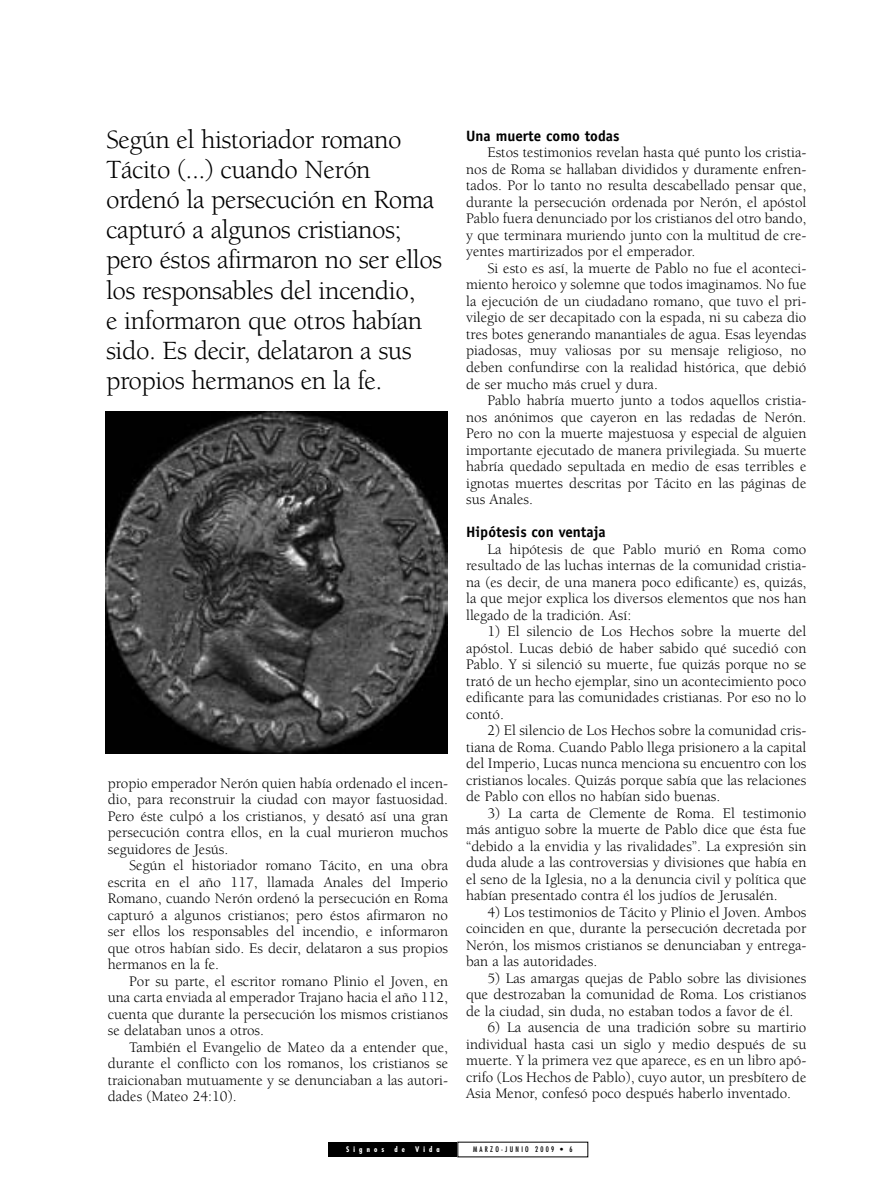
<style>
.page{position:relative;width:893px;height:1191px;background:#fff}
.page>*{position:absolute;margin:0;border:0;box-sizing:border-box;transform-origin:0 0}
.t1{font:27px/30px "Berkeley";letter-spacing:-.02em;color:#000}
.t2{font:15px/16.5px "Berkeley";color:#000;text-align:justify}
.t3{font:700 15px "Officina Sans";color:#000}
.t4{font:condensed 7.5px "Futura";letter-spacing:.3em;color:#000}
.t5{font:700 condensed 7.5px "Futura";letter-spacing:.55em;color:#fff}
</style>
<div class="page">
<div style="left:328px;top:1142px;width:130px;height:15px;background:#000"></div>
<img style="left:105px;top:412px;width:342px;height:342px">
<p class="t1" style="left:106px;top:125px;width:338px">Según el historiador romano<br>Tácito (...) cuando Nerón ordenó la persecución en Roma capturó a algunos cristianos; pero éstos afirmaron no ser ellos los responsables del incendio,<br>e informaron que otros habían sido. Es decir, delataron a sus propios hermanos en la fe.</p>
<p class="t2" style="left:108px;top:775px;width:342px">propio emperador Nerón quien había ordenado el incen&shy;dio, para reconstruir la ciudad con mayor fastuosidad.<br>Pero éste culpó a los cristianos, y desató así una gran persecución contra ellos, en la cual murieron muchos seguidores de Jesús.</p>
<p class="t2" style="left:108px;top:857px;width:342px;text-indent:21px">Según el historiador romano Tácito, en una obra escrita en el año 117, llamada Anales del Imperio Romano, cuando Nerón ordenó la persecución en Roma capturó a algunos cristianos; pero éstos afirmaron no ser ellos los responsables del incendio, e informaron que otros habían sido. Es decir, delataron a sus propios hermanos en la fe.</p>
<p class="t2" style="left:108px;top:973px;width:342px;text-indent:21px">Por su parte, el escritor romano Plinio el Joven, en una carta enviada al emperador Trajano hacia el año 112, cuenta que durante la persecución los mismos cristianos se delataban unos a otros.</p>
<p class="t2" style="left:108px;top:1039px;width:342px;text-indent:21px">También el Evangelio de Mateo da a entender que, durante el conflicto con los romanos, los cristianos se traicionaban mutuamente y se denunciaban a las autori&shy;dades (Mateo 24:10).</p>
<p class="t3" style="left:466px;top:126px;width:155px">Una muerte como todas</p>
<p class="t2" style="left:466px;top:145px;width:342px;text-indent:21px">Estos testimonios revelan hasta qué punto los cristia&shy;nos de Roma se hallaban divididos y duramente enfren&shy;tados. Por lo tanto no resulta descabellado pensar que, durante la persecución ordenada por Nerón, el apóstol Pablo fuera denunciado por los cristianos del otro bando, y que terminara muriendo junto con la multitud de cre&shy;yentes martirizados por el emperador.</p>
<p class="t2" style="left:466px;top:260px;width:342px;text-indent:21px">Si esto es así, la muerte de Pablo no fue el aconteci&shy;miento heroico y solemne que todos imaginamos. No fue la ejecución de un ciudadano romano, que tuvo el pri&shy;vilegio de ser decapitado con la espada, ni su cabeza dio tres botes generando manantiales de agua. Esas leyendas piadosas, muy valiosas por su mensaje religioso, no deben confundirse con la realidad histórica, que debió de ser mucho más cruel y dura.</p>
<p class="t2" style="left:466px;top:392px;width:342px;text-indent:21px">Pablo habría muerto junto a todos aquellos cristia&shy;nos anónimos que cayeron en las redadas de Nerón.<br>Pero no con la muerte majestuosa y especial de alguien importante ejecutado de manera privilegiada. Su muerte habría quedado sepultada en medio de esas terribles e ignotas muertes descritas por Tácito en las páginas de sus Anales.</p>
<p class="t3" style="left:466px;top:522px;width:141px">Hipótesis con ventaja</p>
<p class="t2" style="left:466px;top:541px;width:342px;text-indent:21px">La hipótesis de que Pablo murió en Roma como resultado de las luchas internas de la comunidad cristia&shy;na (es decir, de una manera poco edificante) es, quizás, la que mejor explica los diversos elementos que nos han llegado de la tradición. Así:</p>
<p class="t2" style="left:466px;top:623px;width:342px;text-indent:21px">1) El silencio de Los Hechos sobre la muerte del apóstol. Lucas debió de haber sabido qué sucedió con Pablo. Y si silenció su muerte, fue quizás porque no se trató de un hecho ejemplar, sino un acontecimiento poco edificante para las comunidades cristianas. Por eso no lo contó.</p>
<p class="t2" style="left:466px;top:722px;width:342px;text-indent:21px">2) El silencio de Los Hechos sobre la comunidad cris&shy;tiana de Roma. Cuando Pablo llega prisionero a la capital del Imperio, Lucas nunca menciona su encuentro con los cristianos locales. Quizás porque sabía que las relaciones de Pablo con ellos no habían sido buenas.</p>
<p class="t2" style="left:466px;top:805px;width:342px;text-indent:21px">3) La carta de Clemente de Roma. El testimonio más antiguo sobre la muerte de Pablo dice que ésta fue “debido a la envidia y las rivalidades”. La expresión sin duda alude a las controversias y divisiones que había en el seno de la Iglesia, no a la denuncia civil y política que habían presentado contra él los judíos de Jerusalén.</p>
<p class="t2" style="left:466px;top:904px;width:342px;text-indent:21px">4) Los testimonios de Tácito y Plinio el Joven. Ambos coinciden en que, durante la persecución decretada por Nerón, los mismos cristianos se denunciaban y entrega&shy;ban a las autoridades.</p>
<p class="t2" style="left:466px;top:970px;width:342px;text-indent:21px">5) Las amargas quejas de Pablo sobre las divisiones que destrozaban la comunidad de Roma. Los cristianos de la ciudad, sin duda, no estaban todos a favor de él.</p>
<p class="t2" style="left:466px;top:1019px;width:342px;text-indent:21px">6) La ausencia de una tradición sobre su martirio individual hasta casi un siglo y medio después de su muerte. Y la primera vez que aparece, es en un libro apó&shy;crifo (Los Hechos de Pablo), cuyo autor, un presbítero de Asia Menor, confesó poco después haberlo inventado.</p>
<p class="t5" style="left:346px;top:1144px;width:40px">Signos</p>
<p class="t5" style="left:394px;top:1144px;width:12px">d e</p>
<p class="t5" style="left:415px;top:1144px;width:26px">Vida</p>
<p class="t4" style="left:473px;top:1144px;width:92px">MARZO-JUNIO 2009 •</p>
</div>
